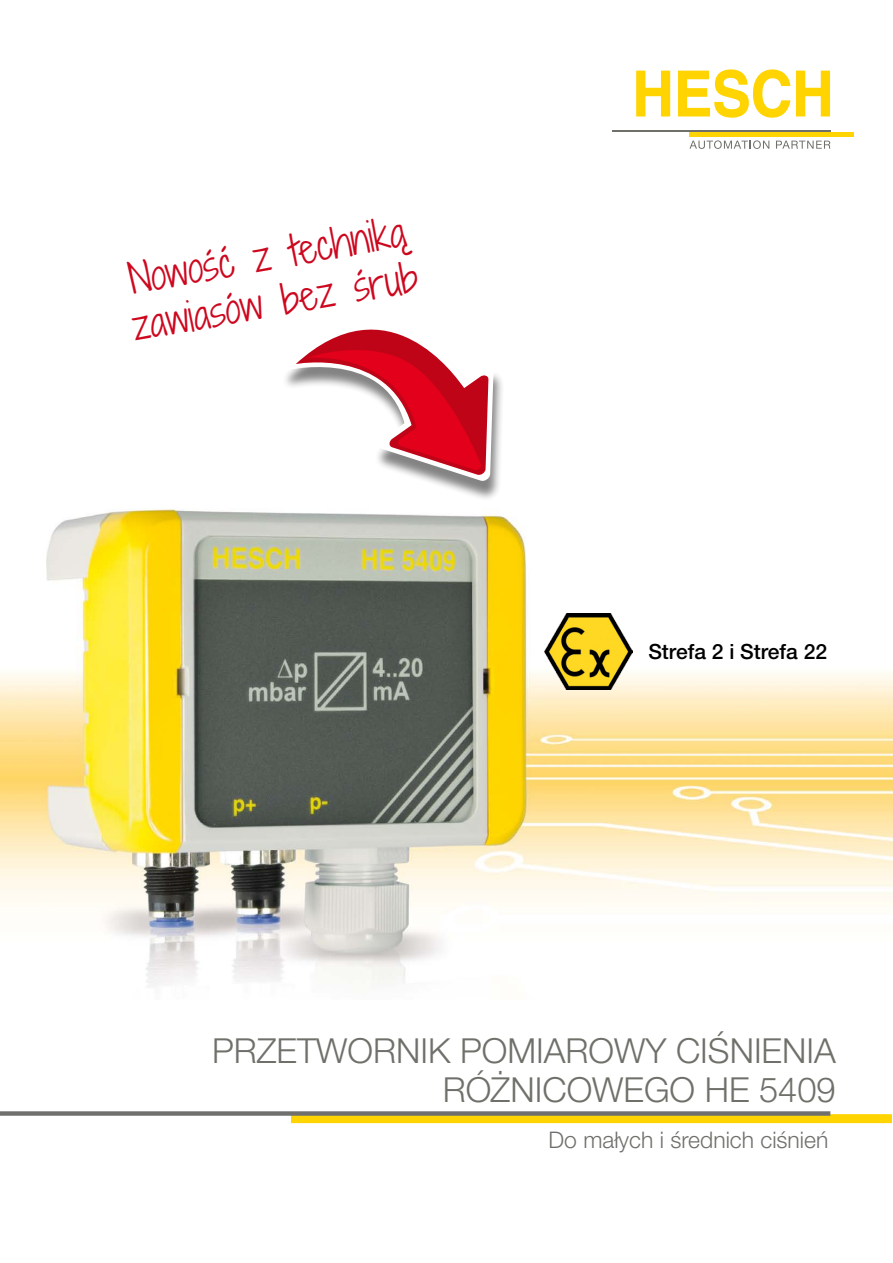
<style>
.page{position:relative;width:893px;height:1263px;background:#fff}
.page>*{position:absolute;margin:0;border:0;box-sizing:border-box;transform-origin:0 0}
.t1{font:300 39px/46.8px "Shadows Into";color:#cd071e}
.t2{font:300 34.5px/39px "Helvetica Neue LTW1 G";color:#70706b;text-align:right}
.t3{font:300 22.95px "Helvetica Neue LTW1 G";color:#70706b}
.t4{font:500 21px "Helvetica Neue LTW1 G";color:#000}
</style>
<div class="page">
<div style="left:689px;top:132px;width:165px;height:5px;background:#ffd400"></div>
<svg style="left:678px;top:69px;width:112px;height:49px"></svg>
<svg style="left:636px;top:71px;width:34px;height:45px"></svg>
<svg style="left:796px;top:71px;width:34px;height:45px"></svg>
<hr style="left:612px;top:130px;width:218px;height:2px;background:#70706b">
<svg style="left:689px;top:140px;width:80px;height:9px"></svg>
<svg style="left:776px;top:141px;width:54px;height:8px"></svg>
<img style="left:0;top:509px;width:893px;height:478px">
<svg style="left:0;top:1111px;width:892px;height:12px"></svg>
<div style="left:282px;top:328px;width:222px;height:173px;background:#000;opacity:.49"></div>
<svg style="left:287px;top:328px;width:207px;height:153px"></svg>
<img style="left:545px;top:613px;width:87px;height:76px">
<p class="t1" style="left:120px;top:257px;width:292px;rotate:-10deg">Nowość z techniką zawiasów bez śrub</p>
<p class="t4" style="left:648px;top:639px;width:180px">Strefa 2 i Strefa 22</p>
<p class="t2" style="left:212px;top:1031px;width:625px">PRZETWORNIK POMIAROWY CIŚNIENIA<br>RÓŻNICOWEGO HE 5409</p>
<p class="t3" style="left:549px;top:1126px;width:281px">Do małych i średnich ciśnień</p>
</div>
